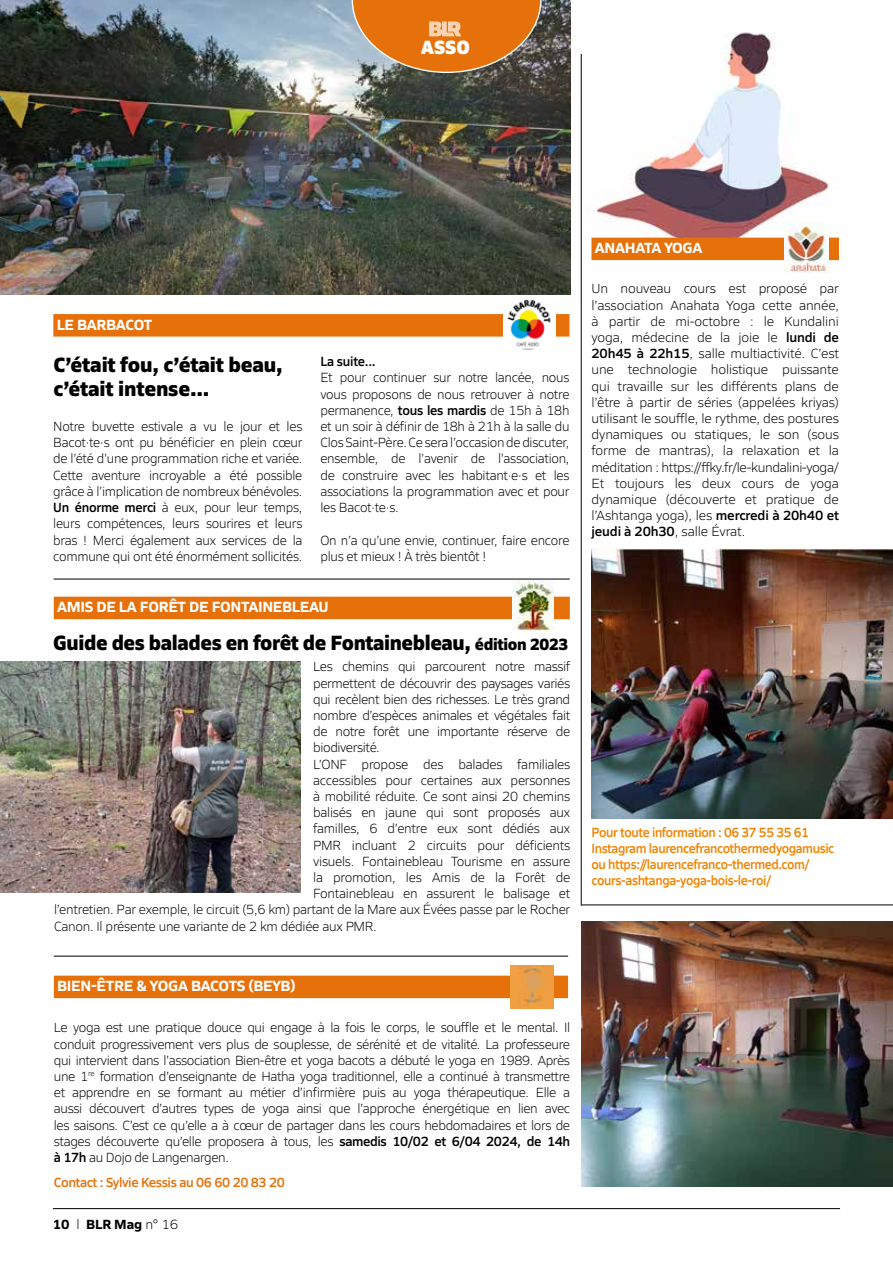
<style>
.page{position:relative;width:893px;height:1263px;background:#fff}
.page>*{position:absolute;margin:0;border:0;box-sizing:border-box;transform-origin:0 0}
.t1{font:800 21px "Siro";letter-spacing:-.015em;color:#000;scale:.96 1}
.t2{font:800 21px/24px "Siro";letter-spacing:-.015em;color:#000}
.t3{font:800 19.5px "Siro";color:#fff;scale:.96 1}
.t4{font:700 15px "Siro";letter-spacing:-.02em;color:#fff}
.t5{font:300 13.5px/16.2px "Siro";letter-spacing:-.02em;color:#000;text-align:justify;scale:.96 1}
.t6{font:300 13.5px/16.2px "Siro";letter-spacing:-.02em;color:#000;text-align:justify;scale:.95 1}
.t7{font:300 13.5px/16.2px "Siro";letter-spacing:-.02em;color:#000;text-align:justify}
.t8{font:600 13.5px/16.2px "Siro";letter-spacing:-.03em;color:#f08300;scale:.92 1}
.t9{font:600 13.5px "Siro";letter-spacing:-.03em;color:#e6710a;scale:.96 1}
.t10{font:700 13.5px "Siro";letter-spacing:-.01em;color:#000}
.t11{font:600 13.5px "Siro";letter-spacing:-.02em;color:#000;scale:.95 1}
.s1{font-weight:600}
.s2{font-size:16.5px}
.s3{font-weight:300}
</style>
<div class="page">
<hr style="left:53px;top:1208px;width:787px;height:1px;background:#000">
<img style="left:551px;top:0;width:288px;height:305px">
<img style="left:0;top:0;width:570px;height:294px">
<div style="left:591px;top:238px;width:248px;height:22px;background:#e6710a"></div>
<svg style="left:352px;top:0;width:190px;height:73px;background:#cf7a2e"></svg>
<div style="left:53px;top:314px;width:516px;height:23px;background:#e6710a"></div>
<hr style="left:54px;top:579px;width:516px;height:1px;background:#000">
<div style="left:54px;top:597px;width:516px;height:22px;background:#e6710a"></div>
<img style="left:512px;top:580px;width:41px;height:50px">
<img style="left:503px;top:299px;width:52px;height:51px">
<img style="left:0;top:662px;width:300px;height:230px">
<hr style="left:54px;top:956px;width:514px;height:1px;background:#000">
<img style="left:581px;top:921px;width:312px;height:265px">
<div style="left:54px;top:976px;width:514px;height:22px;background:#e6710a"></div>
<img style="left:510px;top:965px;width:44px;height:44px">
<img style="left:784px;top:222px;width:44px;height:52px">
<img style="left:591px;top:548px;width:302px;height:270px">
<hr style="left:581px;top:54px;width:1px;height:852px;background:#000">
<hr style="left:582px;top:904px;width:311px;height:1px;background:#000">
<h2 class="t3" style="left:421px;top:32px;width:52px">ASSO</h2>
<p class="t4" style="left:57px;top:313px;width:97px">LE BARBACOT</p>
<h1 class="t2" style="left:53px;top:351px;width:231px">C’était fou, c’était beau, c’était intense...</h1>
<p class="t11" style="left:320px;top:351px;width:60px">La suite...</p>
<p class="t6" style="left:320px;top:369px;width:264px">Et pour continuer sur notre lancée, nous vous proposons de nous retrouver à notre permanence, <span class="s1">tous les mardis</span> de 15h à 18h et un soir à définir de 18h à 21h à la salle du Clos Saint-Père. Ce sera l’occasion de discuter, ensemble, de l’avenir de l’association, de construire avec les habitant·e·s et les associations la programmation avec et pour les Bacot·te·s.</p>
<p class="t6" style="left:320px;top:531px;width:264px">On n’a qu’une envie, continuer, faire encore plus et mieux ! À très bientôt !</p>
<p class="t4" style="left:57px;top:595px;width:273px">AMIS DE LA FORÊT DE FONTAINEBLEAU</p>
<p class="t6" style="left:53px;top:417px;width:264px">Notre buvette estivale a vu le jour et les Bacot·te·s ont pu bénéficier en plein cœur de l’été d’une programmation riche et variée.<br>Cette aventure incroyable a été possible grâce à l’implication de nombreux bénévoles.<br><span class="s1">Un énorme merci</span> à eux, pour leur temps, leurs compétences, leurs sourires et leurs bras ! Merci également aux services de la commune qui ont été énormément sollicités.</p>
<h1 class="t1" style="left:53px;top:626px;width:538px">Guide des balades en forêt de Fontainebleau, <span class="s2">édition 2023</span></h1>
<p class="t5" style="left:313px;top:658px;width:269px">Les chemins qui parcourent notre massif</p>
<p class="t5" style="left:313px;top:674px;width:269px">permettent de découvrir des paysages variés</p>
<p class="t5" style="left:313px;top:690px;width:269px">qui recèlent bien des richesses. Le très grand</p>
<p class="t5" style="left:313px;top:706px;width:269px">nombre d’espèces animales et végétales fait</p>
<p class="t5" style="left:313px;top:722px;width:269px">de notre forêt une importante réserve de</p>
<p class="t5" style="left:313px;top:739px;width:71px">biodiversité.</p>
<p class="t5" style="left:313px;top:755px;width:269px">L’ONF propose des balades familiales</p>
<p class="t5" style="left:313px;top:771px;width:269px">accessibles pour certaines aux personnes</p>
<p class="t5" style="left:313px;top:787px;width:269px">à mobilité réduite. Ce sont ainsi 20 chemins</p>
<p class="t5" style="left:313px;top:803px;width:269px">balisés en jaune qui sont proposés aux</p>
<p class="t5" style="left:313px;top:820px;width:269px">familles, 6 d’entre eux sont dédiés aux</p>
<p class="t5" style="left:313px;top:836px;width:269px">PMR incluant 2 circuits pour déficients</p>
<p class="t5" style="left:313px;top:852px;width:269px">visuels. Fontainebleau Tourisme en assure</p>
<p class="t5" style="left:313px;top:868px;width:269px">la promotion, les Amis de la Forêt de</p>
<p class="t5" style="left:313px;top:884px;width:269px">Fontainebleau en assurent le balisage et</p>
<p class="t5" style="left:54px;top:901px;width:539px">l’entretien. Par exemple, le circuit (5,6 km) partant de la Mare aux Évées passe par le Rocher</p>
<p class="t5" style="left:54px;top:917px;width:338px">Canon. Il présente une variante de 2 km dédiée aux PMR.</p>
<p class="t4" style="left:57px;top:974px;width:240px">BIEN-ÊTRE &amp; YOGA BACOTS (BEYB)</p>
<p class="t5" style="left:54px;top:1018px;width:539px">Le yoga est une pratique douce qui engage à la fois le corps, le souffle et le mental. Il conduit progressivement vers plus de souplesse, de sérénité et de vitalité. La professeure qui intervient dans l’association Bien-être et yoga bacots a débuté le yoga en 1989. Après une 1<sup>re</sup> formation d’enseignante de Hatha yoga traditionnel, elle a continué à transmettre et apprendre en se formant au métier d’infirmière puis au yoga thérapeutique. Elle a aussi découvert d’autres types de yoga ainsi que l’approche énergétique en lien avec les saisons. C’est ce qu’elle a à cœur de partager dans les cours hebdomadaires et lors de stages découverte qu’elle proposera à tous, les <span class="s1">samedis 10/02 et 6/04 2024, de 14h à 17h</span> au Dojo de Langenargen.</p>
<p class="t9" style="left:54px;top:1172px;width:242px">Contact : Sylvie Kessis au 06 60 20 83 20</p>
<p class="t10" style="left:53px;top:1214px;width:127px">10 <span class="s3">l</span> BLR Mag <span class="s3">n° 16</span></p>
<p class="t4" style="left:595px;top:236px;width:109px">ANAHATA YOGA</p>
<p class="t7" style="left:591px;top:280px;width:249px">Un nouveau cours est proposé par l’association Anahata Yoga cette année, à partir de mi-octobre : le Kundalini yoga, médecine de la joie le <span class="s1">lundi de 20h45 à 22h15</span>, salle multiactivité. C’est une technologie holistique puissante qui travaille sur les différents plans de l’être à partir de séries (appelées kriyas) utilisant le souffle, le rythme, des postures dynamiques ou statiques, le son (sous forme de mantras), la relaxation et la méditation : https://ffky.fr/le-kundalini-yoga/ Et toujours les deux cours de yoga dynamique (découverte et pratique de l’Ashtanga yoga), les <span class="s1">mercredi à 20h40 et jeudi à 20h30</span>, salle Évrat.</p>
<p class="t8" style="left:591px;top:823px;width:265px">Pour toute information : 06 37 55 35 61<br>Instagram laurencefrancothermedyogamusic ou https://laurencefranco-thermed.com/ cours-ashtanga-yoga-bois-le-roi/</p>
</div>
